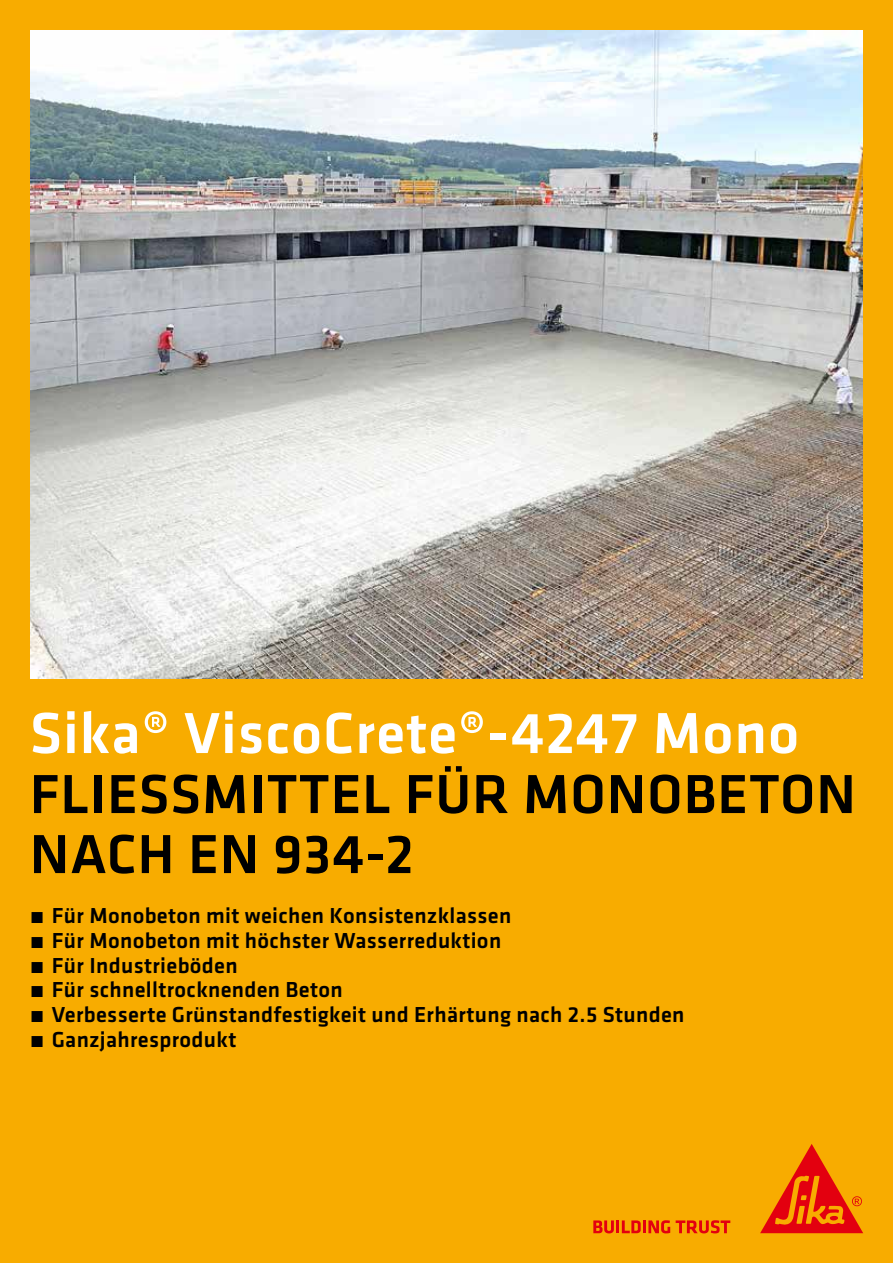
<style>
.page{position:relative;width:893px;height:1263px;background:#f8ac00}
.page>*{position:absolute;margin:0;border:0;box-sizing:border-box;transform-origin:0 0}
.t1{font:500 60px "Klavika";letter-spacing:.015em;color:#fff}
.t2{font:500 57px/60px "Klavika";letter-spacing:.015em;color:#000}
.t3{font:500 22.5px/24.8px "Klavika";letter-spacing:.015em;color:#000}
</style>
<div class="page">
<svg style="left:593px;top:1220px;width:77px;height:13px"></svg>
<svg style="left:676px;top:1220px;width:54px;height:13px"></svg>
<svg style="left:760px;top:1144px;width:103px;height:89px"></svg>
<img style="left:30px;top:30px;width:833px;height:648px">
<h1 class="t1" style="left:30px;top:692px;width:771px">Sika® ViscoCrete®-4247 Mono</h1>
<h2 class="t2" style="left:30px;top:763px;width:828px">FLIESSMITTEL FÜR MONOBETON<br>NACH EN 934-2</h2>
<p class="t3" style="left:30px;top:903px;width:656px">́ Für Monobeton mit weichen Konsistenzklassen<br>́ Für Monobeton mit höchster Wasserreduktion<br>́ Für Industrieböden<br>́ Für schnelltrocknenden Beton<br>́ Verbesserte Grünstandfestigkeit und Erhärtung nach 2.5 Stunden ́ Ganzjahresprodukt</p>
</div>
